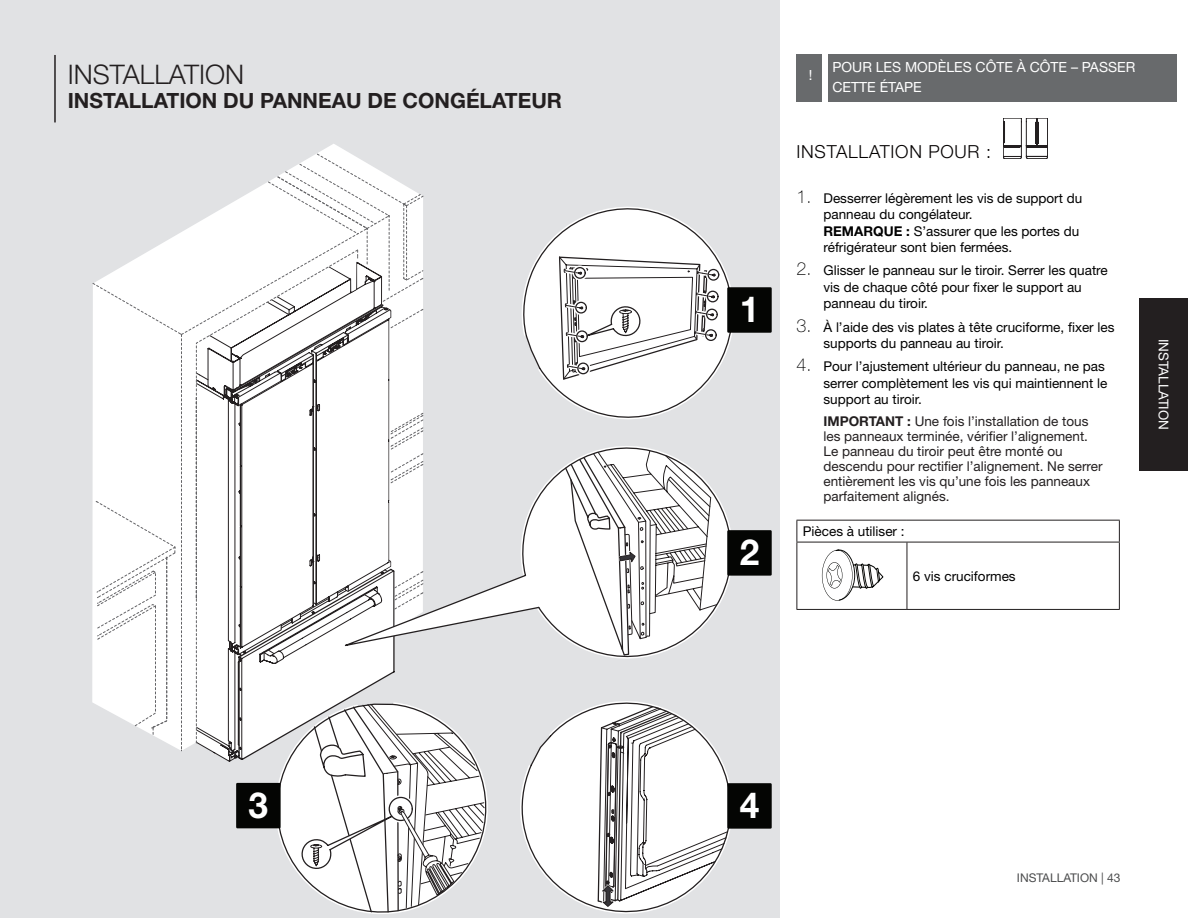
<style>
.page{position:relative;width:1188px;height:918px;background:#fff}
.page>*{position:absolute;margin:0;border:0;box-sizing:border-box;transform-origin:0 0}
.t1{font:700 36px "Helvetica Neue LT Std";color:#fff}
.t2{font:300 27px "Helvetica Neue LT Std";color:#231f20}
.t3{font:700 21px "Helvetica Neue LT Std";color:#231f20}
.t4{font:300 18px "Helvetica Neue LT Std";letter-spacing:.04em;color:#040101}
.t5{font:13.95px/20px "Helvetica Neue LT Std";color:#fff}
.t6{font:13.5px/16.5px "Helvetica Neue LT Std";color:#000}
.t7{font:13.5px/15px "Helvetica Neue LT Std";color:#231f20}
.t8{font:13.5px "Helvetica Neue LT Std";color:#fff}
.t9{font:12px "Helvetica Neue LT Std";color:#4b4c4d}
.s1{font-weight:100;font-size:18px}
.s2{font-weight:700}
</style>
<div class="page">
<div style="left:0;top:0;width:780px;height:918px;background:#e1e2e4"></div>
<div style="left:1139px;top:298px;width:49px;height:173px;background:#231f20"></div>
<hr style="left:54px;top:55px;width:2px;height:67px;background:#231f20">
<svg style="left:522px;top:207px;width:210px;height:212px"></svg>
<svg style="left:558px;top:243px;width:166px;height:144px;background:#e5e5e5"></svg>
<svg style="left:521px;top:701px;width:209px;height:213px"></svg>
<svg style="left:597px;top:705px;width:131px;height:204px"></svg>
<svg style="left:485px;top:446px;width:246px;height:213px"></svg>
<svg style="left:93px;top:154px;width:392px;height:760px"></svg>
<svg style="left:564px;top:450px;width:153px;height:206px;background:#e2e2e2"></svg>
<div style="left:728px;top:531px;width:43px;height:44px;background:#040503"></div>
<div style="left:727px;top:530px;width:45px;height:46px;border:2px solid #040503"></div>
<div style="left:237px;top:784px;width:42px;height:43px;background:#040503"></div>
<div style="left:236px;top:783px;width:45px;height:45px;border:2px solid #040503"></div>
<div style="left:728px;top:288px;width:43px;height:44px;background:#040503"></div>
<div style="left:727px;top:287px;width:45px;height:46px;border:2px solid #040503"></div>
<div style="left:828px;top:54px;width:349px;height:48px;background:#686a6c"></div>
<div style="left:796px;top:54px;width:26px;height:48px;background:#686a6c"></div>
<svg style="left:1003px;top:118px;width:45px;height:41px"></svg>
<div style="left:728px;top:784px;width:43px;height:44px;background:#040503"></div>
<div style="left:727px;top:783px;width:45px;height:46px;border:2px solid #040503"></div>
<hr style="left:796px;top:520px;width:111px;height:1px;background:#231f20">
<svg style="left:796px;top:521px;width:1px;height:21px"></svg>
<hr style="left:907px;top:520px;width:213px;height:1px;background:#231f20">
<svg style="left:1119px;top:521px;width:1px;height:21px"></svg>
<hr style="left:796px;top:542px;width:111px;height:1px;background:#231f20">
<hr style="left:796px;top:542px;width:1px;height:67px;background:#231f20">
<hr style="left:907px;top:542px;width:213px;height:1px;background:#231f20">
<hr style="left:907px;top:542px;width:1px;height:67px;background:#231f20">
<hr style="left:1119px;top:542px;width:1px;height:67px;background:#231f20">
<hr style="left:796px;top:609px;width:111px;height:1px;background:#231f20">
<hr style="left:907px;top:609px;width:213px;height:1px;background:#231f20">
<svg style="left:822px;top:550px;width:61px;height:51px"></svg>
<h2 class="t2" style="left:68px;top:58px;width:178px">INSTALLATION</h2>
<h3 class="t3" style="left:68px;top:87px;width:496px">INSTALLATION DU PANNEAU DE CONGÉLATEUR</h3>
<h1 class="t1" style="left:249px;top:783px;width:21px">3</h1>
<h1 class="t1" style="left:740px;top:287px;width:21px">1</h1>
<h1 class="t1" style="left:740px;top:530px;width:21px">2</h1>
<p class="t5" style="left:809px;top:65px;width:5px">!</p>
<p class="t5" style="left:833px;top:57px;width:304px">POUR LES MODÈLES CÔTE À CÔTE – PASSER<br>CETTE ÉTAPE</p>
<h3 class="t4" style="left:796px;top:140px;width:196px">INSTALLATION POUR :</h3>
<p class="t6" style="left:824px;top:189px;width:260px;text-indent:-27px"><span class="s1">1.</span> Desserrer légèrement les vis de support du panneau du congélateur.<br><span class="s2">REMARQUE :</span> S’assurer que les portes du réfrigérateur sont bien fermées.</p>
<p class="t6" style="left:824px;top:262px;width:286px;text-indent:-27px"><span class="s1">2.</span> Glisser le panneau sur le tiroir. Serrer les quatre vis de chaque côté pour fixer le support au panneau du tiroir.</p>
<p class="t6" style="left:824px;top:318px;width:293px;text-indent:-27px"><span class="s1">3.</span> À l’aide des vis plates à tête cruciforme, fixer les supports du panneau au tiroir.</p>
<p class="t6" style="left:824px;top:358px;width:285px;text-indent:-27px"><span class="s1">4.</span> Pour l’ajustement ultérieur du panneau, ne pas serrer complètement les vis qui maintiennent le support au tiroir.</p>
<p class="t7" style="left:824px;top:414px;width:281px"><span class="s2">IMPORTANT :</span> Une fois l’installation de tous les panneaux terminée, vérifier l’alignement.<br>Le panneau du tiroir peut être monté ou descendu pour rectifier l’alignement. Ne serrer entièrement les vis qu’une fois les panneaux parfaitement alignés.</p>
<p class="t6" style="left:803px;top:523px;width:103px">Pièces à utiliser :</p>
<p class="t6" style="left:913px;top:567px;width:104px">6 vis cruciformes</p>
<p class="t8" style="left:1172px;top:339px;width:93px;rotate:90deg">INSTALLATION</p>
<h1 class="t1" style="left:740px;top:783px;width:21px">4</h1>
<p class="t9" style="left:1017px;top:870px;width:105px">INSTALLATION | 43</p>
</div>
